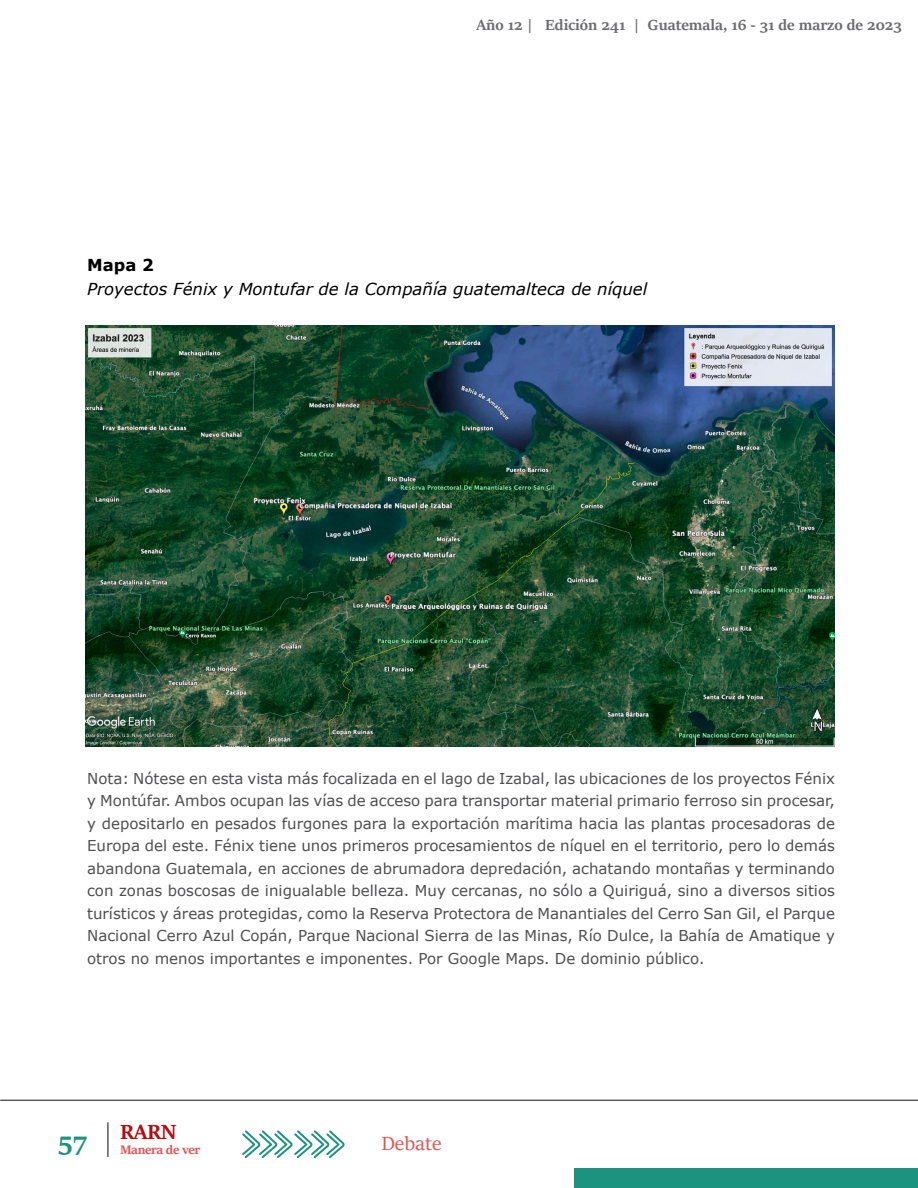
<style>
.page{position:relative;width:918px;height:1188px;background:#fff}
.page>*{position:absolute;margin:0;border:0;box-sizing:border-box;transform-origin:0 0}
.t1{font:700 28.5px "Sitka Heading";color:#1b937e}
.t2{font:700 22.5px "Sitka Heading";color:#b90b10}
.t3{font:21px "Sitka Heading";color:#de5454}
.t4{font:italic 16.5px "Verdana";color:#000}
.t5{font:700 16.5px "Sitka Display";color:#6c6b6f}
.t6{font:700 16.5px "Verdana";color:#000}
.t7{font:15px/22.5px "Verdana";color:#4f4e50;text-align:justify}
.t8{font:700 13.5px "Sitka Heading";letter-spacing:-.03em;color:#de5454}
</style>
<div class="page">
<div style="left:574px;top:1168px;width:344px;height:20px;background:#1b937e"></div>
<svg style="left:242px;top:1130px;width:103px;height:28px"></svg>
<hr style="left:1px;top:1100px;width:917px;height:1px;background:#5b5b5f">
<hr style="left:107px;top:1123px;width:2px;height:34px;background:#5b5b5f">
<img style="left:85px;top:325px;width:750px;height:422px">
<p class="t5" style="left:476px;top:13px;width:427px">Año 12 | Edición 241 | Guatemala, 16 - 31 de marzo de 2023</p>
<p class="t6" style="left:87px;top:253px;width:68px">Mapa 2</p>
<p class="t4" style="left:87px;top:277px;width:562px">Proyectos Fénix y Montufar de la Compañía guatemalteca de níquel</p>
<p class="t7" style="left:87px;top:767px;width:749px">Nota: Nótese en esta vista más focalizada en el lago de Izabal, las ubicaciones de los proyectos Fénix y Montúfar. Ambos ocupan las vías de acceso para transportar material primario ferroso sin procesar, y depositarlo en pesados furgones para la exportación marítima hacia las plantas procesadoras de Europa del este. Fénix tiene unos primeros procesamientos de níquel en el territorio, pero lo demás abandona Guatemala, en acciones de abrumadora depredación, achatando montañas y terminando con zonas boscosas de inigualable belleza. Muy cercanas, no sólo a Quiriguá, sino a diversos sitios turísticos y áreas protegidas, como la Reserva Protectora de Manantiales del Cerro San Gil, el Parque Nacional Cerro Azul Copán, Parque Nacional Sierra de las Minas, Río Dulce, la Bahía de Amatique y otros no menos importantes e imponentes. Por Google Maps. De dominio público.</p>
<h2 class="t2" style="left:120px;top:1115px;width:58px">RARN</h2>
<h1 class="t1" style="left:58px;top:1120px;width:30px">57</h1>
<h3 class="t3" style="left:381px;top:1128px;width:62px">Debate</h3>
<p class="t8" style="left:120px;top:1139px;width:82px">Manera de ver</p>
</div>
